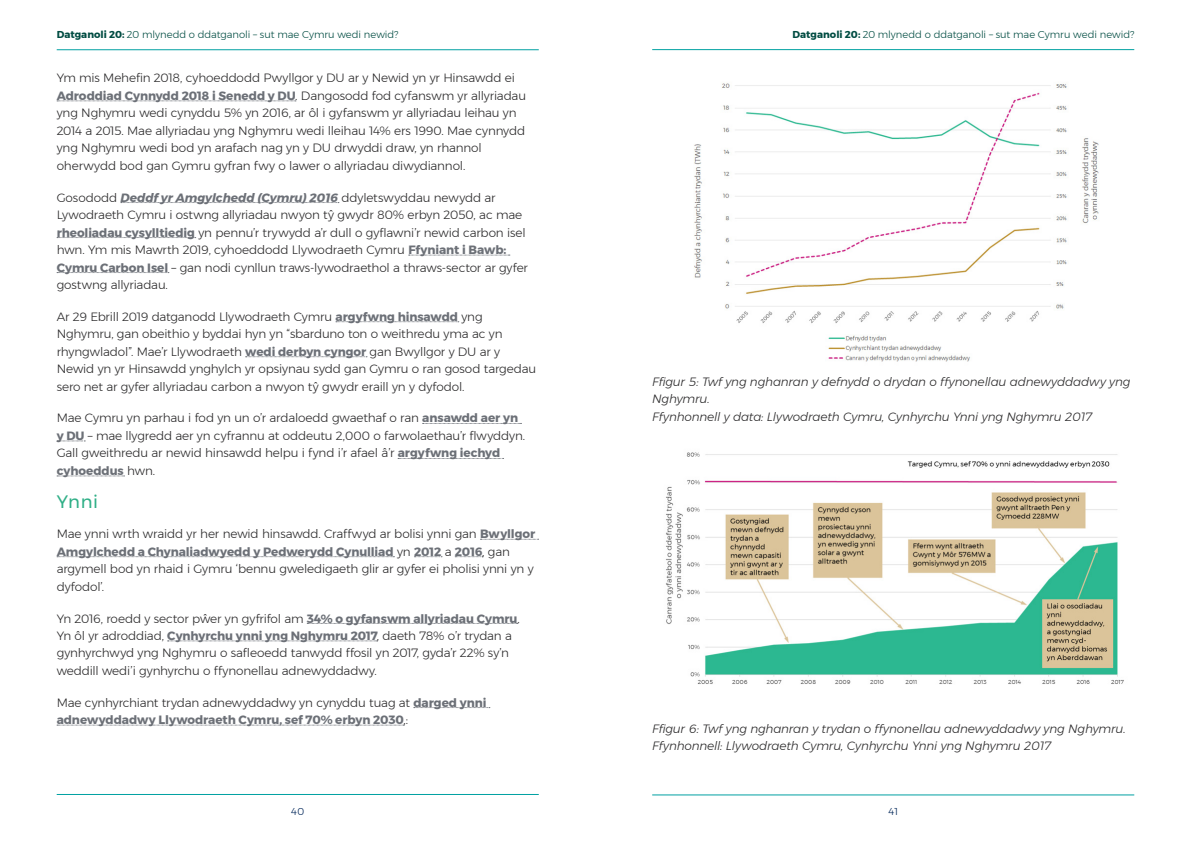
<style>
.page{position:relative;width:1191px;height:842px;background:#fff}
.page>*{position:absolute;margin:0;border:0;box-sizing:border-box;transform-origin:0 0}
.t1{font:18px "Montserrat";color:#30af87}
.t2{font:300 12px/17.5px "Montserrat";letter-spacing:-.015em;color:#292829}
.t3{font:italic 300 12px/17.5px "Montserrat";letter-spacing:-.015em;color:#292829}
.t4{font:700 12px/17.5px "Montserrat";letter-spacing:-.005em;color:#6c7077}
.t5{font:300 10px "Montserrat";letter-spacing:-.005em;color:#004c42}
.t6{font:300 10px "Montserrat";color:#002659}
.s1{font-weight:700}
.s2{font-weight:700;color:#6c7077}
.s3{font-weight:700;font-style:italic;color:#6c7077}
.s4{font-weight:300;color:#292829}
</style>
<div class="page">
<hr style="left:57px;top:794px;width:482px;height:1px;background:#00a1a2">
<hr style="left:652px;top:795px;width:482px;height:1px;background:#00a1a2">
<hr style="left:652px;top:49px;width:482px;height:1px;background:#00a1a2">
<hr style="left:57px;top:49px;width:482px;height:1px;background:#00a1a2">
<svg style="left:57px;top:101px;width:239px;height:1px"></svg>
<svg style="left:121px;top:202px;width:218px;height:1px"></svg>
<svg style="left:57px;top:237px;width:139px;height:1px"></svg>
<svg style="left:409px;top:255px;width:101px;height:1px"></svg>
<svg style="left:57px;top:272px;width:112px;height:1px"></svg>
<svg style="left:336px;top:321px;width:123px;height:1px"></svg>
<svg style="left:246px;top:356px;width:121px;height:1px"></svg>
<svg style="left:422px;top:423px;width:99px;height:1px"></svg>
<svg style="left:57px;top:441px;width:28px;height:1px"></svg>
<svg style="left:398px;top:458px;width:105px;height:1px"></svg>
<svg style="left:57px;top:476px;width:68px;height:1px"></svg>
<svg style="left:480px;top:539px;width:58px;height:1px"></svg>
<svg style="left:57px;top:556px;width:337px;height:1px"></svg>
<svg style="left:414px;top:556px;width:28px;height:1px"></svg>
<svg style="left:455px;top:556px;width:28px;height:1px"></svg>
<svg style="left:307px;top:623px;width:211px;height:1px"></svg>
<svg style="left:168px;top:641px;width:209px;height:1px"></svg>
<svg style="left:414px;top:707px;width:76px;height:1px"></svg>
<svg style="left:57px;top:725px;width:347px;height:1px"></svg>
<img style="left:694px;top:83px;width:405px;height:279px">
<img style="left:666px;top:452px;width:458px;height:232px">
<p class="t5" style="left:57px;top:27px;width:343px"><span class="s1">Datganoli 20:</span> 20 mlynedd o ddatganoli – sut mae Cymru wedi newid?</p>
<p class="t5" style="left:792px;top:27px;width:343px"><span class="s1">Datganoli 20:</span> 20 mlynedd o ddatganoli – sut mae Cymru wedi newid?</p>
<p class="t2" style="left:57px;top:69px;width:471px">Ym mis Mehefin 2018, cyhoeddodd Pwyllgor y DU ar y Newid yn yr Hinsawdd ei <span class="s2">Adroddiad Cynnydd 2018 i Senedd y DU</span>. Dangosodd fod cyfanswm yr allyriadau yng Nghymru wedi cynyddu 5% yn 2016, ar ôl i gyfanswm yr allyriadau leihau yn 2014 a 2015. Mae allyriadau yng Nghymru wedi lleihau 14% ers 1990. Mae cynnydd yng Nghymru wedi bod yn arafach nag yn y DU drwyddi draw, yn rhannol oherwydd bod gan Gymru gyfran fwy o lawer o allyriadau diwydiannol.</p>
<p class="t2" style="left:57px;top:188px;width:473px">Gosododd <span class="s3">Deddf yr Amgylchedd (Cymru) 2016</span> ddyletswyddau newydd ar Lywodraeth Cymru i ostwng allyriadau nwyon tŷ gwydr 80% erbyn 2050, ac mae <span class="s2">rheoliadau cysylltiedig</span> yn pennu’r trywydd a’r dull o gyflawni’r newid carbon isel hwn. Ym mis Mawrth 2019, cyhoeddodd Llywodraeth Cymru <span class="s2">Ffyniant i Bawb:<br>Cymru Carbon Isel</span> – gan nodi cynllun traws-lywodraethol a thraws-sector ar gyfer gostwng allyriadau.</p>
<p class="t2" style="left:57px;top:308px;width:481px">Ar 29 Ebrill 2019 datganodd Llywodraeth Cymru <span class="s2">argyfwng hinsawdd</span> yng Nghymru, gan obeithio y byddai hyn yn “sbarduno ton o weithredu yma ac yn rhyngwladol”. Mae’r Llywodraeth <span class="s2">wedi derbyn cyngor</span> gan Bwyllgor y DU ar y Newid yn yr Hinsawdd ynghylch yr opsiynau sydd gan Gymru o ran gosod targedau sero net ar gyfer allyriadau carbon a nwyon tŷ gwydr eraill yn y dyfodol.</p>
<p class="t2" style="left:57px;top:409px;width:470px">Mae Cymru yn parhau i fod yn un o’r ardaloedd gwaethaf o ran <span class="s2">ansawdd aer yn y DU</span> – mae llygredd aer yn cyfrannu at oddeutu 2,000 o farwolaethau’r flwyddyn.<br>Gall gweithredu ar newid hinsawdd helpu i fynd i’r afael â’r <span class="s2">argyfwng iechyd cyhoeddus</span> hwn.</p>
<h1 class="t1" style="left:57px;top:488px;width:43px">Ynni</h1>
<p class="t2" style="left:57px;top:525px;width:480px">Mae ynni wrth wraidd yr her newid hinsawdd. Craffwyd ar bolisi ynni gan <span class="s2">Bwyllgor Amgylchedd a Chynaliadwyedd y Pedwerydd Cynulliad</span> yn <span class="s2">2012</span> a <span class="s2">2016</span>, gan argymell bod yn rhaid i Gymru ‘bennu gweledigaeth glir ar gyfer ei pholisi ynni yn y dyfodol’.</p>
<p class="t2" style="left:57px;top:609px;width:464px">Yn 2016, roedd y sector pŵer yn gyfrifol am <span class="s2">34% o gyfanswm allyriadau Cymru</span>.<br>Yn ôl yr adroddiad, <span class="s2">Cynhyrchu ynni yng Nghymru 2017</span>, daeth 78% o’r trydan a gynhyrchwyd yng Nghymru o safleoedd tanwydd ffosil yn 2017, gyda’r 22% sy’n weddill wedi’i gynhyrchu o ffynonellau adnewyddadwy.</p>
<p class="t4" style="left:57px;top:694px;width:431px"><span class="s4">Mae cynhyrchiant trydan adnewyddadwy yn cynyddu tuag at</span> darged ynni adnewyddadwy Llywodraeth Cymru, sef 70% erbyn 2030<span class="s4">,:</span></p>
<p class="t3" style="left:652px;top:373px;width:480px">Ffigur 5: Twf yng nghanran y defnydd o drydan o ffynonellau adnewyddadwy yng<br>Nghymru.<br>Ffynhonnell y data: Llywodraeth Cymru, Cynhyrchu Ynni yng Nghymru 2017</p>
<p class="t3" style="left:652px;top:719px;width:475px">Ffigur 6: Twf yng nghanran y trydan o ffynonellau adnewyddadwy yng Nghymru.<br>Ffynhonnell: Llywodraeth Cymru, Cynhyrchu Ynni yng Nghymru 2017</p>
<p class="t6" style="left:291px;top:804px;width:14px">40</p>
<p class="t6" style="left:888px;top:804px;width:11px">41</p>
</div>
